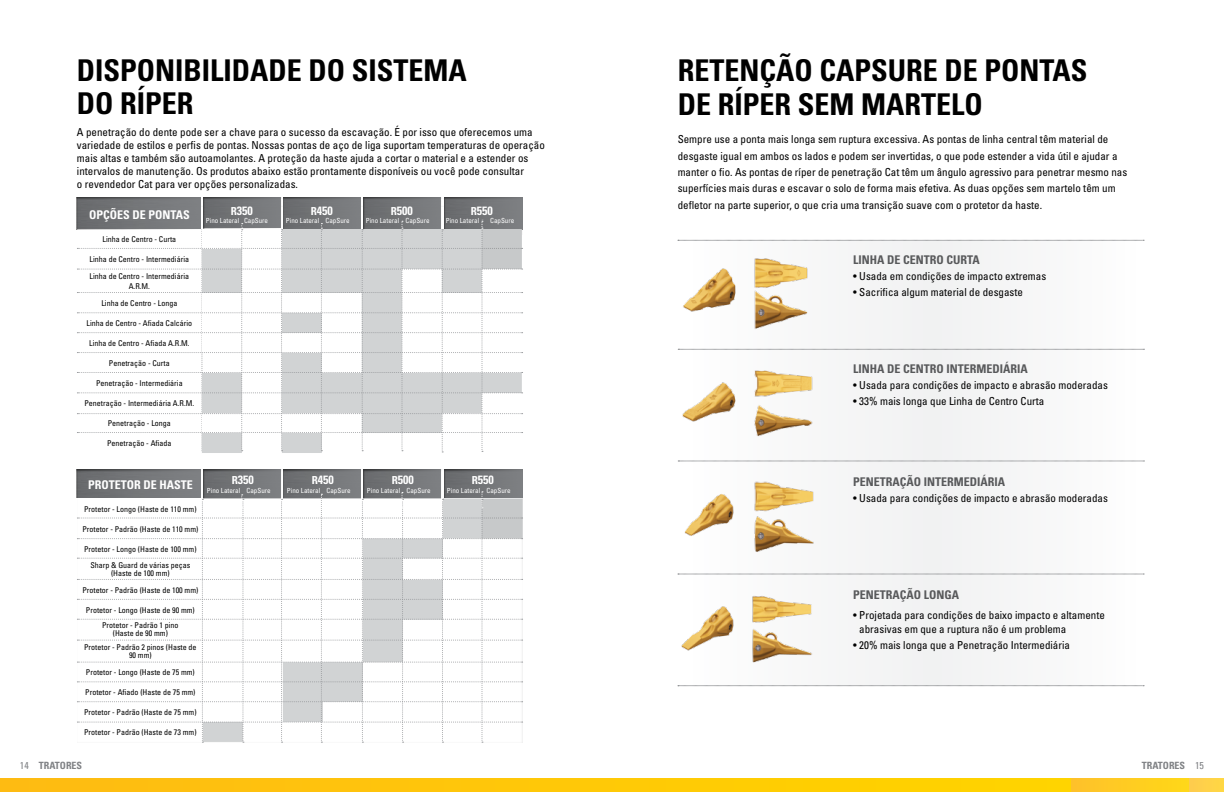
<style>
.page{position:relative;width:1224px;height:792px;background:#fff}
.page>*{position:absolute;margin:0;border:0;box-sizing:border-box;transform-origin:0 0}
.t1{font:700 condensed 30px/34px "Univers";color:#000}
.t2{font:700 condensed 12px "Univers";color:#58595b}
.t3{font:700 condensed 12px "Univers";color:#fff}
.t4{font:condensed 11px/16.4px "Univers";color:#000}
.t5{font:700 condensed 10px "Univers";color:#808285}
.t6{font:condensed 8px/17.2px "Univers";color:#000;text-align:center}
.t7{font:condensed 7px "Univers";color:#fff}
.s1{font-size:11px}
.s2{font-weight:400}
</style>
<div class="page">
<div style="left:678px;top:240px;width:466px;height:445px;background:#f6f6f7"></div>
<img style="left:683px;top:258px;width:125px;height:71px">
<img style="left:682px;top:370px;width:131px;height:66px">
<img style="left:685px;top:481px;width:129px;height:71px">
<img style="left:681px;top:596px;width:131px;height:67px">
<svg style="left:678px;top:349px;width:466px;height:1px"></svg>
<svg style="left:678px;top:461px;width:466px;height:1px"></svg>
<svg style="left:678px;top:574px;width:466px;height:1px"></svg>
<svg style="left:678px;top:685px;width:466px;height:1px"></svg>
<svg style="left:678px;top:240px;width:466px;height:1px"></svg>
<div style="left:355px;top:462px;width:95px;height:37px;background:#000;opacity:.75"></div>
<div style="left:275px;top:462px;width:95px;height:37px;background:#000;opacity:.75"></div>
<div style="left:195px;top:462px;width:95px;height:37px;background:#000;opacity:.75"></div>
<div style="left:435px;top:462px;width:96px;height:36px;background:#000;opacity:.75"></div>
<div style="left:69px;top:462px;width:141px;height:36px;background:#000;opacity:.75"></div>
<svg style="left:77px;top:491px;width:446px;height:252px"></svg>
<div style="left:482px;top:499px;width:40px;height:39px;background:#c7c9ca"></div>
<div style="left:355px;top:190px;width:95px;height:40px;background:#000;opacity:.75"></div>
<div style="left:275px;top:190px;width:95px;height:40px;background:#000;opacity:.75"></div>
<div style="left:195px;top:190px;width:95px;height:40px;background:#000;opacity:.75"></div>
<div style="left:435px;top:190px;width:96px;height:45px;background:#000;opacity:.75"></div>
<div style="left:69px;top:191px;width:141px;height:38px;background:#000;opacity:.75"></div>
<svg style="left:77px;top:219px;width:446px;height:233px"></svg>
<div style="left:482px;top:229px;width:40px;height:40px;background:#c7c9ca"></div>
<div style="left:0;top:779px;width:1071px;height:13px;background:#ffc808"></div>
<div style="left:1071px;top:779px;width:118px;height:13px;background:#fc2"></div>
<div style="left:1189px;top:779px;width:35px;height:13px;background:#ffd249"></div>
<h1 class="t1" style="left:77px;top:54px;width:392px;line-height:33px">DISPONIBILIDADE DO SISTEMA<br>DO RÍPER</h1>
<p class="t4" style="left:77px;top:125px;width:469px;line-height:13px">A penetração do dente pode ser a chave para o sucesso da escavação. É por isso que oferecemos uma variedade de estilos e perfis de pontas. Nossas pontas de aço de liga suportam temperaturas de operação mais altas e também são autoamolantes. A proteção da haste ajuda a cortar o material e a estender os intervalos de manutenção. Os produtos abaixo estão prontamente disponíveis ou você pode consultar<br>o revendedor Cat para ver opções personalizadas.</p>
<p class="t3" style="left:89px;top:208px;width:102px">OPÇÕES DE PONTAS</p>
<p class="t3" style="left:231px;top:203px;width:24px"><span class="s1">R</span>350</p>
<p class="t7" style="left:206px;top:217px;width:64px">Pino Lateral CapSure</p>
<p class="t6" style="left:103px;top:231px;width:75px">Linha de Centro - Curta</p>
<p class="t6" style="left:90px;top:251px;width:101px;text-align:left">Linha de Centro - Intermediária<br>Linha de Centro - Intermediária</p>
<p class="t6" style="left:101px;top:278px;width:77px;line-height:16.7px">A.R.M.<br>Linha de Centro - Longa</p>
<p class="t6" style="left:87px;top:315px;width:107px">Linha de Centro - Afiada Calcário</p>
<p class="t6" style="left:89px;top:335px;width:102px">Linha de Centro - Afiada A.R.M.</p>
<p class="t6" style="left:109px;top:354px;width:62px">Penetração - Curta</p>
<p class="t6" style="left:96px;top:375px;width:88px">Penetração - Intermediária</p>
<p class="t6" style="left:85px;top:395px;width:111px">Penetração - Intermediária A.R.M.</p>
<p class="t6" style="left:108px;top:415px;width:65px">Penetração - Longa</p>
<p class="t6" style="left:107px;top:435px;width:66px">Penetração - Afiada</p>
<p class="t3" style="left:88px;top:477px;width:106px">PROTETOR DE HASTE</p>
<p class="t3" style="left:232px;top:473px;width:24px"><span class="s1">R</span>350</p>
<p class="t7" style="left:207px;top:486px;width:65px">Pino Lateral CapSure</p>
<p class="t6" style="left:84px;top:500px;width:114px">Protetor - Longo (Haste de 110 mm)</p>
<p class="t6" style="left:82px;top:520px;width:117px">Protetor - Padrão (Haste de 110 mm)</p>
<p class="t6" style="left:84px;top:541px;width:114px;line-height:16.2px">Protetor - Longo (Haste de 100 mm)<br>Sharp &amp; Guard de várias peças</p>
<p class="t6" style="left:82px;top:564px;width:117px">(Haste de 100 mm)<br>Protetor - Padrão (Haste de 100 mm)</p>
<p class="t6" style="left:86px;top:602px;width:110px;line-height:15.5px">Protetor - Longo (Haste de 90 mm)<br>Protetor - Padrão 1 pino</p>
<p class="t6" style="left:84px;top:627px;width:114px;line-height:13.7px">(Haste de 90 mm)<br>Protetor - Padrão 2 pinos (Haste de</p>
<p class="t6" style="left:86px;top:647px;width:110px">90 mm)<br>Protetor - Longo (Haste de 75 mm)</p>
<p class="t6" style="left:85px;top:684px;width:112px">Protetor - Afiado (Haste de 75 mm)</p>
<p class="t6" style="left:84px;top:704px;width:114px">Protetor - Padrão (Haste de 75 mm)</p>
<p class="t6" style="left:84px;top:724px;width:114px">Protetor - Padrão (Haste de 73 mm)</p>
<p class="t3" style="left:311px;top:203px;width:24px"><span class="s1">R</span>450</p>
<p class="t7" style="left:286px;top:217px;width:65px">Pino Lateral CapSure</p>
<p class="t3" style="left:391px;top:203px;width:24px"><span class="s1">R</span>500</p>
<p class="t7" style="left:366px;top:217px;width:65px">Pino Lateral CapSure</p>
<p class="t3" style="left:471px;top:203px;width:24px"><span class="s1">R</span>550</p>
<p class="t7" style="left:446px;top:217px;width:35px">Pino Lateral</p>
<p class="t7" style="left:490px;top:217px;width:26px">CapSure</p>
<p class="t3" style="left:312px;top:473px;width:24px"><span class="s1">R</span>450</p>
<p class="t7" style="left:287px;top:486px;width:65px">Pino Lateral CapSure</p>
<p class="t3" style="left:392px;top:473px;width:24px"><span class="s1">R</span>500</p>
<p class="t7" style="left:367px;top:486px;width:65px">Pino Lateral CapSure</p>
<p class="t3" style="left:472px;top:473px;width:24px"><span class="s1">R</span>550</p>
<p class="t7" style="left:447px;top:486px;width:65px">Pino Lateral CapSure</p>
<h1 class="t1" style="left:678px;top:53px;width:411px">RETENÇÃO CAPSURE DE PONTAS<br>DE RÍPER SEM MARTELO</h1>
<p class="t4" style="left:678px;top:131px;width:451px">Sempre use a ponta mais longa sem ruptura excessiva. As pontas de linha central têm material de desgaste igual em ambos os lados e podem ser invertidas, o que pode estender a vida útil e ajudar a manter o fio. As pontas de ríper de penetração Cat têm um ângulo agressivo para penetrar mesmo nas superfícies mais duras e escavar o solo de forma mais efetiva. As duas opções sem martelo têm um defletor na parte superior, o que cria uma transição suave com o protetor da haste.</p>
<p class="t2" style="left:853px;top:252px;width:128px">LINHA DE CENTRO CURTA</p>
<p class="t4" style="left:853px;top:268px;width:195px">• Usada em condições de impacto extremas</p>
<p class="t4" style="left:853px;top:284px;width:171px">• Sacrifica algum material de desgaste</p>
<p class="t2" style="left:853px;top:361px;width:176px">LINHA DE CENTRO INTERMEDIÁRIA</p>
<p class="t4" style="left:853px;top:376px;width:256px">• Usada para condições de impacto e abrasão moderadas</p>
<p class="t4" style="left:853px;top:392px;width:193px">• 33% mais longa que Linha de Centro Curta</p>
<p class="t2" style="left:853px;top:474px;width:154px">PENETRAÇÃO INTERMEDIÁRIA</p>
<p class="t4" style="left:853px;top:489px;width:256px">• Usada para condições de impacto e abrasão moderadas</p>
<p class="t2" style="left:853px;top:588px;width:108px">PENETRAÇÃO LONGA</p>
<p class="t4" style="left:859px;top:608px;width:247px;line-height:14px;text-indent:-6px">• Projetada para condições de baixo impacto e altamente abrasivas em que a ruptura não é um problema</p>
<p class="t4" style="left:853px;top:637px;width:218px">• 20% mais longa que a Penetração Intermediária</p>
<p class="t5" style="left:20px;top:759px;width:64px"><span class="s2">14</span> TRATORES</p>
<p class="t5" style="left:1142px;top:759px;width:64px">TRATORES <span class="s2">15</span></p>
</div>
